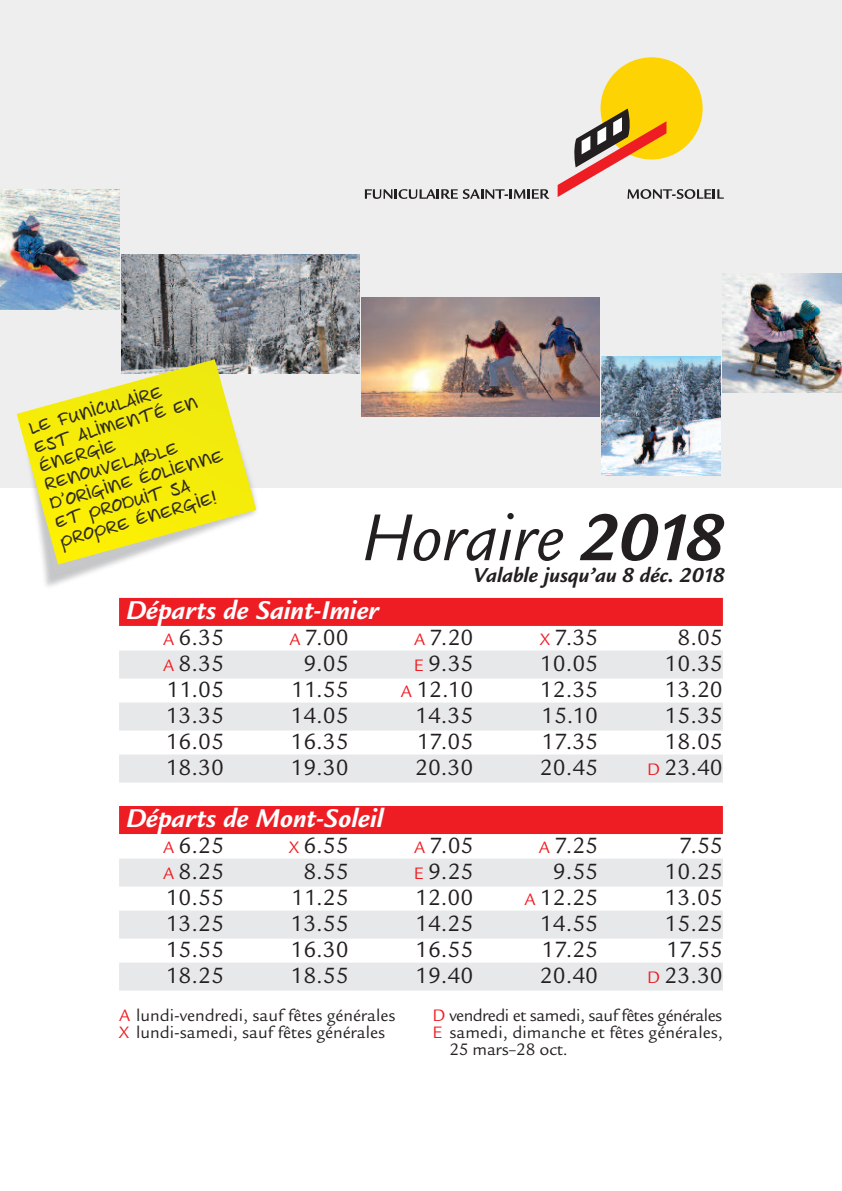
<style>
.page{position:relative;width:842px;height:1191px;background:#fff}
.page>*{position:absolute;margin:0;border:0;box-sizing:border-box;transform-origin:0 0}
.t1{font:italic 72px "Legacy Sans";letter-spacing:-.01em;color:#231f20}
.t2{font:italic 700 28px "Legacy Sans";color:#fff}
.t3{font:24px "Legacy Sans";color:#231f20}
.t4{font:italic 700 22px "Legacy Sans";color:#231f20}
.t5{font:18.2px/19.4px "DK Joe Schmoe";color:rgb(35 31 32/.95)}
.t6{font:18px/17px "Legacy Sans";color:#231f20}
.t7{font:18px "Legacy Sans";letter-spacing:-.025em;color:#231f20}
.s1{font-weight:700}
.s2{font-size:18px;color:#ee1d23}
.s3{color:#ee1d23}
</style>
<div class="page">
<div style="left:0;top:0;width:842px;height:488px;background:#eeeeef"></div>
<div style="left:600px;top:57px;width:103px;height:102px;background:#fed304;border-radius:50%"></div>
<svg style="left:558px;top:109px;width:166px;height:90px"></svg>
<svg style="left:365px;top:189px;width:184px;height:10px"></svg>
<div style="left:119px;top:598px;width:604px;height:28px;background:#ee1d23"></div>
<div style="left:119px;top:650px;width:604px;height:28px;background:#e7e8e9"></div>
<div style="left:119px;top:702px;width:604px;height:28px;background:#e7e8e9"></div>
<div style="left:119px;top:754px;width:604px;height:28px;background:#e7e8e9"></div>
<div style="left:119px;top:806px;width:604px;height:28px;background:#ee1d23"></div>
<div style="left:119px;top:858px;width:604px;height:28px;background:#e7e8e9"></div>
<div style="left:119px;top:910px;width:604px;height:28px;background:#e7e8e9"></div>
<div style="left:119px;top:962px;width:604px;height:28px;background:#e7e8e9"></div>
<img style="left:0;top:190px;width:119px;height:119px">
<img style="left:602px;top:357px;width:119px;height:119px">
<img style="left:121px;top:255px;width:238px;height:119px">
<img style="left:361px;top:298px;width:239px;height:119px">
<img style="left:723px;top:274px;width:119px;height:119px">
<img style="left:16px;top:368px;width:271px;height:219px">
<svg style="left:17px;top:359px;width:239px;height:205px"></svg>
<p class="t5" style="left:26px;top:419px;width:181px;rotate:-16deg">Le funiculaire est alimenté en énergie renouvelable d’origine éolienne et produit sa propre énergie!</p>
<h1 class="t1" style="left:362px;top:510px;width:364px">Horaire <span class="s1">2018</span></h1>
<p class="t4" style="left:473px;top:567px;width:253px">Valable jusqu’au 8 déc. 2018</p>
<p class="t2" style="left:126px;top:599px;width:254px">Départs de Saint-Imier</p>
<p class="t3" style="left:163px;top:628px;width:62px"><span class="s2">A</span> 6.35</p>
<p class="t3" style="left:289px;top:628px;width:61px"><span class="s2">A</span> 7.00</p>
<p class="t3" style="left:414px;top:628px;width:61px"><span class="s2">A</span> 7.20</p>
<p class="t3" style="left:540px;top:628px;width:59px"><span class="s2">X</span> 7.35</p>
<p class="t3" style="left:677px;top:628px;width:47px">8.05</p>
<p class="t3" style="left:163px;top:654px;width:62px"><span class="s2">A</span> 8.35</p>
<p class="t3" style="left:303px;top:654px;width:47px">9.05</p>
<p class="t3" style="left:414px;top:654px;width:61px"><span class="s2">E</span> 9.35</p>
<p class="t3" style="left:540px;top:654px;width:60px">10.05</p>
<p class="t3" style="left:665px;top:654px;width:60px">10.35</p>
<p class="t3" style="left:166px;top:680px;width:59px">11.05</p>
<p class="t3" style="left:291px;top:680px;width:59px">11.55</p>
<p class="t3" style="left:401px;top:680px;width:74px"><span class="s2">A</span> 12.10</p>
<p class="t3" style="left:540px;top:680px;width:60px">12.35</p>
<p class="t3" style="left:665px;top:680px;width:60px">13.20</p>
<p class="t3" style="left:166px;top:706px;width:60px">13.35</p>
<p class="t3" style="left:290px;top:706px;width:60px">14.05</p>
<p class="t3" style="left:415px;top:706px;width:60px">14.35</p>
<p class="t3" style="left:541px;top:706px;width:59px">15.10</p>
<p class="t3" style="left:665px;top:706px;width:60px">15.35</p>
<p class="t3" style="left:166px;top:732px;width:60px">16.05</p>
<p class="t3" style="left:290px;top:732px;width:60px">16.35</p>
<p class="t3" style="left:417px;top:732px;width:58px">17.05</p>
<p class="t3" style="left:541px;top:732px;width:58px">17.35</p>
<p class="t3" style="left:665px;top:732px;width:60px">18.05</p>
<p class="t3" style="left:166px;top:758px;width:60px">18.30</p>
<p class="t3" style="left:290px;top:758px;width:60px">19.30</p>
<p class="t3" style="left:415px;top:758px;width:60px">20.30</p>
<p class="t3" style="left:540px;top:758px;width:60px">20.45</p>
<p class="t3" style="left:647px;top:758px;width:77px"><span class="s2">D</span> 23.40</p>
<p class="t2" style="left:126px;top:807px;width:259px">Départs de Mont-Soleil</p>
<p class="t3" style="left:163px;top:836px;width:62px"><span class="s2">A</span> 6.25</p>
<p class="t3" style="left:289px;top:836px;width:61px"><span class="s2">X</span> 6.55</p>
<p class="t3" style="left:414px;top:836px;width:61px"><span class="s2">A</span> 7.05</p>
<p class="t3" style="left:539px;top:836px;width:61px"><span class="s2">A</span> 7.25</p>
<p class="t3" style="left:679px;top:836px;width:45px">7.55</p>
<p class="t3" style="left:163px;top:862px;width:62px"><span class="s2">A</span> 8.25</p>
<p class="t3" style="left:303px;top:862px;width:47px">8.55</p>
<p class="t3" style="left:414px;top:862px;width:61px"><span class="s2">E</span> 9.25</p>
<p class="t3" style="left:553px;top:862px;width:47px">9.55</p>
<p class="t3" style="left:665px;top:862px;width:60px">10.25</p>
<p class="t3" style="left:166px;top:888px;width:60px">10.55</p>
<p class="t3" style="left:291px;top:888px;width:59px">11.25</p>
<p class="t3" style="left:415px;top:888px;width:60px">12.00</p>
<p class="t3" style="left:524px;top:888px;width:75px"><span class="s2">A</span> 12.25</p>
<p class="t3" style="left:665px;top:888px;width:60px">13.05</p>
<p class="t3" style="left:166px;top:914px;width:60px">13.25</p>
<p class="t3" style="left:290px;top:914px;width:60px">13.55</p>
<p class="t3" style="left:415px;top:914px;width:60px">14.25</p>
<p class="t3" style="left:540px;top:914px;width:60px">14.55</p>
<p class="t3" style="left:665px;top:914px;width:60px">15.25</p>
<p class="t3" style="left:166px;top:940px;width:60px">15.55</p>
<p class="t3" style="left:290px;top:940px;width:60px">16.30</p>
<p class="t3" style="left:415px;top:940px;width:60px">16.55</p>
<p class="t3" style="left:541px;top:940px;width:58px">17.25</p>
<p class="t3" style="left:666px;top:940px;width:58px">17.55</p>
<p class="t3" style="left:166px;top:966px;width:60px">18.25</p>
<p class="t3" style="left:290px;top:966px;width:60px">18.55</p>
<p class="t3" style="left:415px;top:966px;width:60px">19.40</p>
<p class="t3" style="left:540px;top:966px;width:60px">20.40</p>
<p class="t3" style="left:647px;top:966px;width:77px"><span class="s2">D</span> 23.30</p>
<p class="t6" style="left:119px;top:1009px;width:278px"><span class="s3">A</span> lundi-vendredi, sauf fêtes générales<br><span class="s3">X</span> lundi-samedi, sauf fêtes générales</p>
<p class="t7" style="left:432px;top:1009px;width:291px"><span class="s3">D</span> vendredi et samedi, sauf fêtes générales</p>
<p class="t6" style="left:432px;top:1026px;width:292px"><span class="s3">E</span> samedi, dimanche et fêtes générales,</p>
<p class="t6" style="left:449px;top:1043px;width:120px">25 mars–28 oct.</p>
</div>
